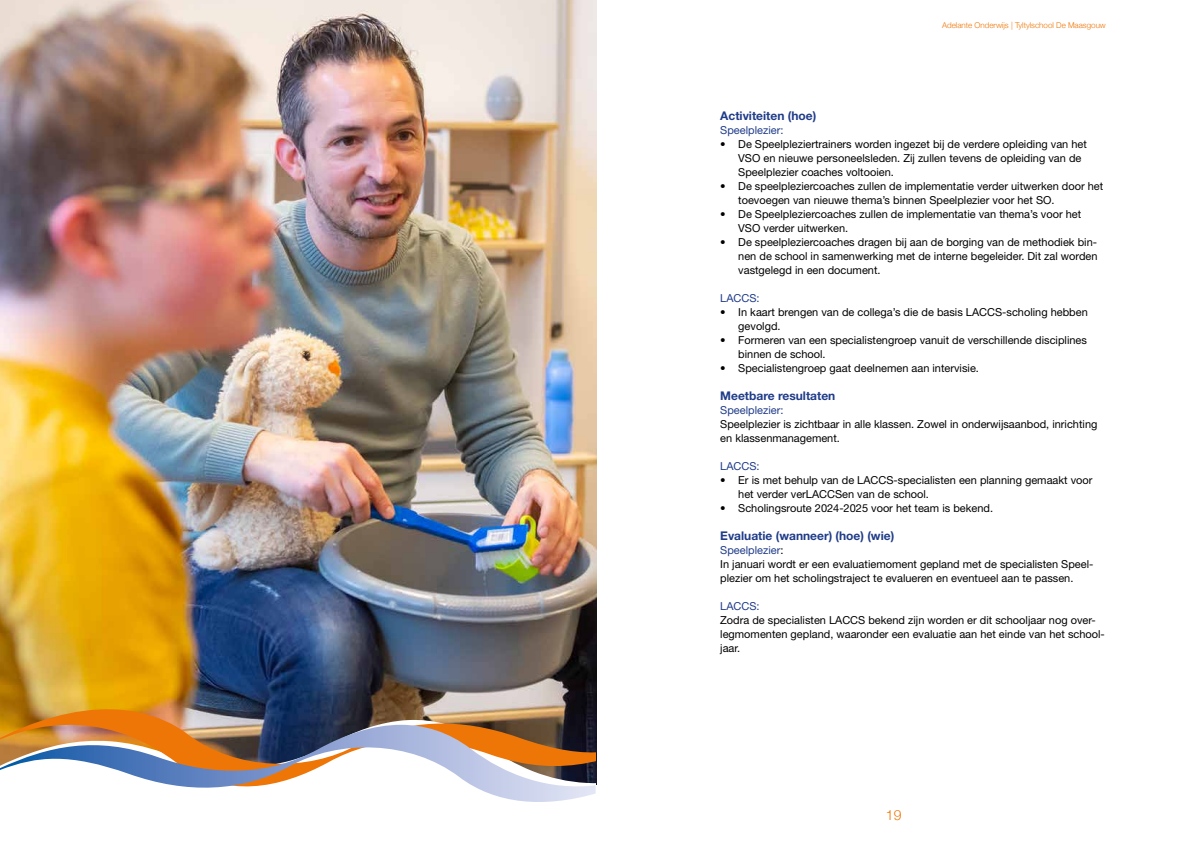
<style>
.page{position:relative;width:1191px;height:842px;background:#fff}
.page>*{position:absolute;margin:0;border:0;box-sizing:border-box;transform-origin:0 0}
.t1{font:300 14px "Helvetica Neue";color:#ee7607}
.t2{font:700 12px "Helvetica Neue LT Std";color:#203c89}
.t3{font:11px/14px "Helvetica Neue LT Std";color:#000}
.t4{font:11px "Helvetica Neue LT Std";color:#203c89}
.t5{font:300 8px "Helvetica Neue";color:#ee7607}
.s1{color:#203c89}
</style>
<div class="page">
<img style="left:0;top:0;width:596px;height:784px">
<img style="left:0;top:709px;width:595px;height:16px">
<img style="left:0;top:725px;width:595px;height:77px">
<p class="t5" style="left:942px;top:19px;width:165px">Adelante Onderwijs | Tyltylschool De Maasgouw</p>
<p class="t2" style="left:720px;top:108px;width:97px">Activiteiten (hoe)</p>
<p class="t4" style="left:720px;top:124px;width:65px">Speelplezier:</p>
<p class="t3" style="left:738px;top:137px;width:350px;text-indent:-18px">• De Speelpleziertrainers worden ingezet bij de verdere opleiding van het<br>VSO en nieuwe personeelsleden. Zij zullen tevens de opleiding van de<br>Speelplezier coaches voltooien.</p>
<p class="t3" style="left:738px;top:179px;width:366px;text-indent:-18px">• De speelpleziercoaches zullen de implementatie verder uitwerken door het toevoegen van nieuwe thema’s binnen Speelplezier voor het SO.</p>
<p class="t3" style="left:738px;top:207px;width:344px;text-indent:-18px">• De Speelpleziercoaches zullen de implementatie van thema’s voor het<br>VSO verder uitwerken.</p>
<p class="t3" style="left:738px;top:235px;width:361px;text-align:justify;text-indent:-18px">• De speelpleziercoaches dragen bij aan de borging van de methodiek bin&shy;nen de school in samenwerking met de interne begeleider. Dit zal worden vastgelegd in een document.</p>
<p class="t4" style="left:720px;top:292px;width:41px">LACCS:</p>
<p class="t3" style="left:738px;top:305px;width:351px;text-indent:-18px">• In kaart brengen van de collega’s die de basis LACCS-scholing hebben gevolgd.</p>
<p class="t3" style="left:738px;top:333px;width:350px;text-indent:-18px">• Formeren van een specialistengroep vanuit de verschillende disciplines binnen de school.</p>
<p class="t3" style="left:720px;top:361px;width:260px">• Specialistengroep gaat deelnemen aan intervisie.</p>
<p class="t2" style="left:720px;top:388px;width:117px">Meetbare resultaten</p>
<p class="t4" style="left:720px;top:404px;width:65px">Speelplezier:</p>
<p class="t3" style="left:720px;top:417px;width:379px">Speelplezier is zichtbaar in alle klassen. Zowel in onderwijsaanbod, inrichting en klassenmanagement.</p>
<p class="t4" style="left:720px;top:460px;width:41px">LACCS:</p>
<p class="t3" style="left:738px;top:473px;width:356px;text-indent:-18px">• Er is met behulp van de LACCS-specialisten een planning gemaakt voor het verder verLACCSen van de school.</p>
<p class="t3" style="left:720px;top:501px;width:274px">• Scholingsroute 2024-2025 voor het team is bekend.</p>
<p class="t2" style="left:720px;top:528px;width:175px">Evaluatie (wanneer) (hoe) (wie)</p>
<p class="t3" style="left:720px;top:543px;width:375px"><span class="s1">Speelplezier</span>:<br>In januari wordt er een evaluatiemoment gepland met de specialisten Speel&shy;plezier om het scholingstraject te evalueren en eventueel aan te passen.</p>
<p class="t4" style="left:720px;top:600px;width:41px">LACCS:</p>
<p class="t3" style="left:720px;top:613px;width:386px">Zodra de specialisten LACCS bekend zijn worden er dit schooljaar nog over&shy;legmomenten gepland, waaronder een evaluatie aan het einde van het school&shy;jaar.</p>
<p class="t1" style="left:886px;top:803px;width:17px">19</p>
</div>
